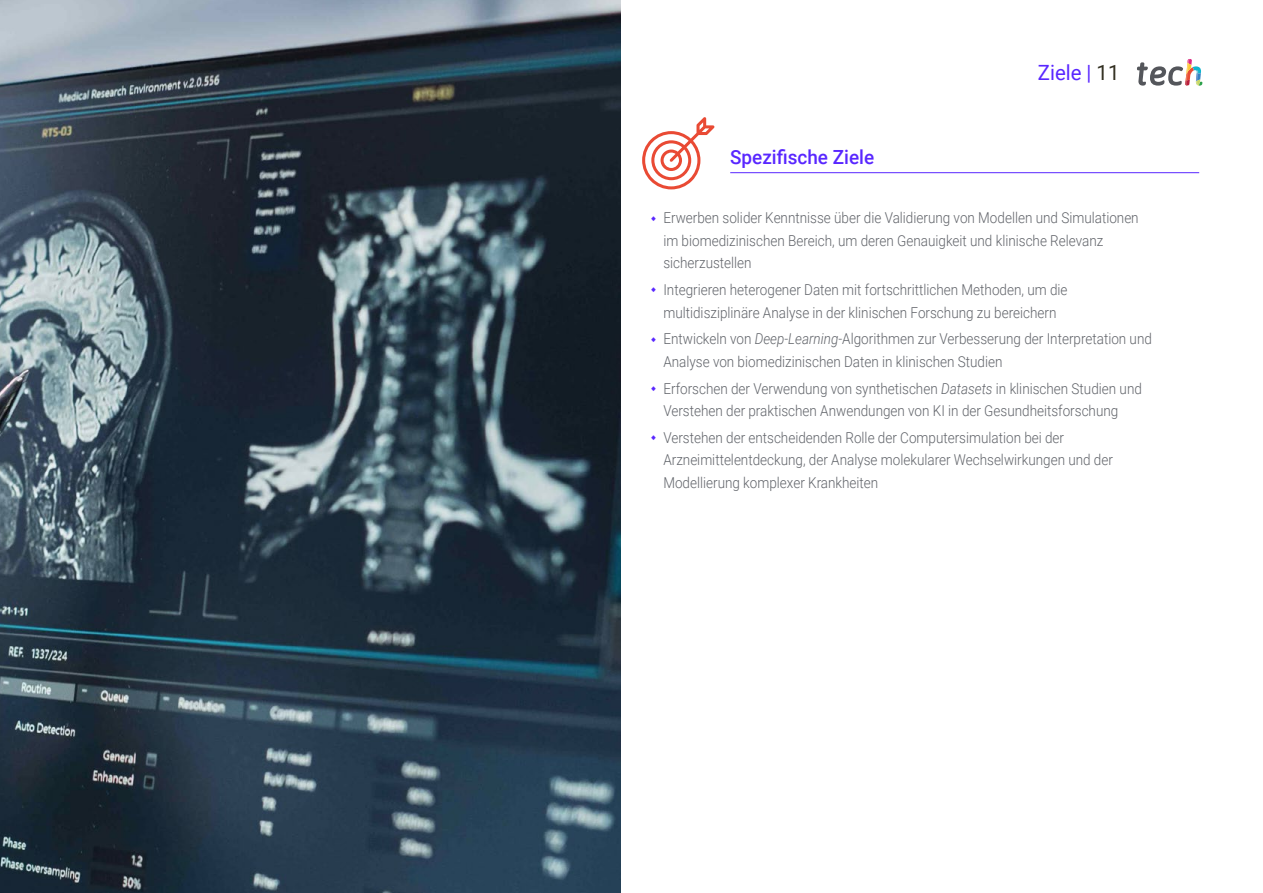
<style>
.page{position:relative;width:1263px;height:893px;background:#fff}
.page>*{position:absolute;margin:0;border:0;box-sizing:border-box;transform-origin:0 0}
.t1{font:21px "Roboto";color:#5927ff}
.t2{font:500 19.5px "Roboto";color:#5927ff}
.t3{font:300 15px/22.5px "Roboto";color:#61646a;scale:.9 1}
.s1{color:#312e20}
.s2{font-style:italic}
</style>
<div class="page">
<hr style="left:730px;top:172px;width:469px;height:1px;background:#5927ff">
<svg style="left:642px;top:117px;width:72px;height:72px"></svg>
<img style="left:0;top:0;width:621px;height:893px">
<svg style="left:1137px;top:59px;width:65px;height:27px"></svg>
<h2 class="t2" style="left:730px;top:144px;width:145px">Spezifische Ziele</h2>
<h1 class="t1" style="left:1038px;top:57px;width:83px">Ziele | <span class="s1">11</span></h1>
<p class="t3" style="left:663px;top:206px;width:530px">Erwerben solider Kenntnisse über die Validierung von Modellen und Simulationen im biomedizinischen Bereich, um deren Genauigkeit und klinische Relevanz sicherzustellen</p>
<p class="t3" style="left:663px;top:278px;width:450px">Integrieren heterogener Daten mit fortschrittlichen Methoden, um die multidisziplinäre Analyse in der klinischen Forschung zu bereichern</p>
<p class="t3" style="left:663px;top:327px;width:544px">Entwickeln von <span class="s2">Deep-Learning</span>-Algorithmen zur Verbesserung der Interpretation und<br>Analyse von biomedizinischen Daten in klinischen Studien</p>
<p class="t3" style="left:663px;top:376px;width:533px">Erforschen der Verwendung von synthetischen <span class="s2">Datasets</span> in klinischen Studien und<br>Verstehen der praktischen Anwendungen von KI in der Gesundheitsforschung</p>
<p class="t3" style="left:663px;top:426px;width:501px">Verstehen der entscheidenden Rolle der Computersimulation bei der<br>Arzneimittelentdeckung, der Analyse molekularer Wechselwirkungen und der<br>Modellierung komplexer Krankheiten</p>
</div>
